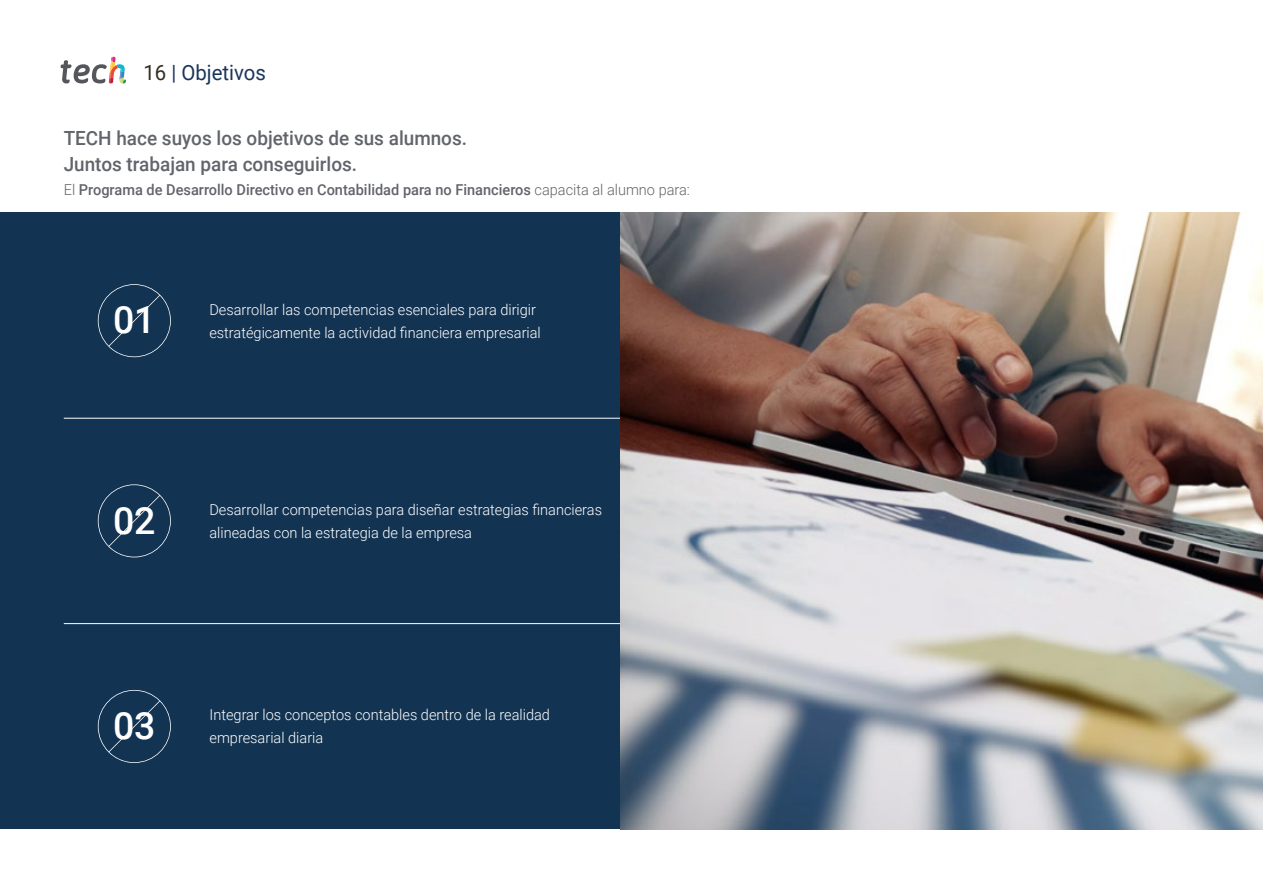
<style>
.page{position:relative;width:1263px;height:893px;background:#fff}
.page>*{position:absolute;margin:0;border:0;box-sizing:border-box;transform-origin:0 0}
.t1{font:500 37.5px "Roboto";color:#fff}
.t2{font:21px "Roboto";color:#1a355c}
.t3{font:500 19.5px/25.5px "Roboto";color:#61646a}
.t4{font:300 15px "Roboto";color:#fff}
.t5{font:500 15px "Roboto";color:#61646a}
.s1{color:#312e20}
.s2{font-weight:300}
</style>
<div class="page">
<div style="left:0;top:213px;width:621px;height:616px;background:#123352"></div>
<hr style="left:64px;top:418px;width:1199px;height:1px;background:#fff">
<hr style="left:64px;top:623px;width:1199px;height:1px;background:#fff">
<svg style="left:98px;top:284px;width:73px;height:73px"></svg>
<svg style="left:98px;top:690px;width:73px;height:73px"></svg>
<svg style="left:98px;top:484px;width:73px;height:73px"></svg>
<img style="left:621px;top:213px;width:642px;height:616px">
<svg style="left:61px;top:57px;width:65px;height:27px"></svg>
<h2 class="t2" style="left:144px;top:57px;width:124px"><span class="s1">16</span> | Objetivos</h2>
<h3 class="t3" style="left:64px;top:125px;width:405px">TECH hace suyos los objetivos de sus alumnos.<br>Juntos trabajan para conseguirlos.</h3>
<p class="t5" style="left:64px;top:179px;width:628px"><span class="s2">El</span> Programa de Desarrollo Directivo en Contabilidad para no Financieros <span class="s2">capacita al alumno para:</span></p>
<h1 class="t1" style="left:113px;top:294px;width:44px">01</h1>
<p class="t4" style="left:209px;top:299px;width:328px">Desarrollar las competencias esenciales para dirigir</p>
<p class="t4" style="left:209px;top:322px;width:333px">estratégicamente la actividad financiera empresarial</p>
<h1 class="t1" style="left:113px;top:494px;width:44px">02</h1>
<p class="t4" style="left:209px;top:499px;width:394px">Desarrollar competencias para diseñar estrategias financieras</p>
<p class="t4" style="left:209px;top:522px;width:264px">alineadas con la estrategia de la empresa</p>
<h1 class="t1" style="left:113px;top:699px;width:44px">03</h1>
<p class="t4" style="left:210px;top:704px;width:342px">Integrar los conceptos contables dentro de la realidad</p>
<p class="t4" style="left:210px;top:727px;width:115px">empresarial diaria</p>
</div>
